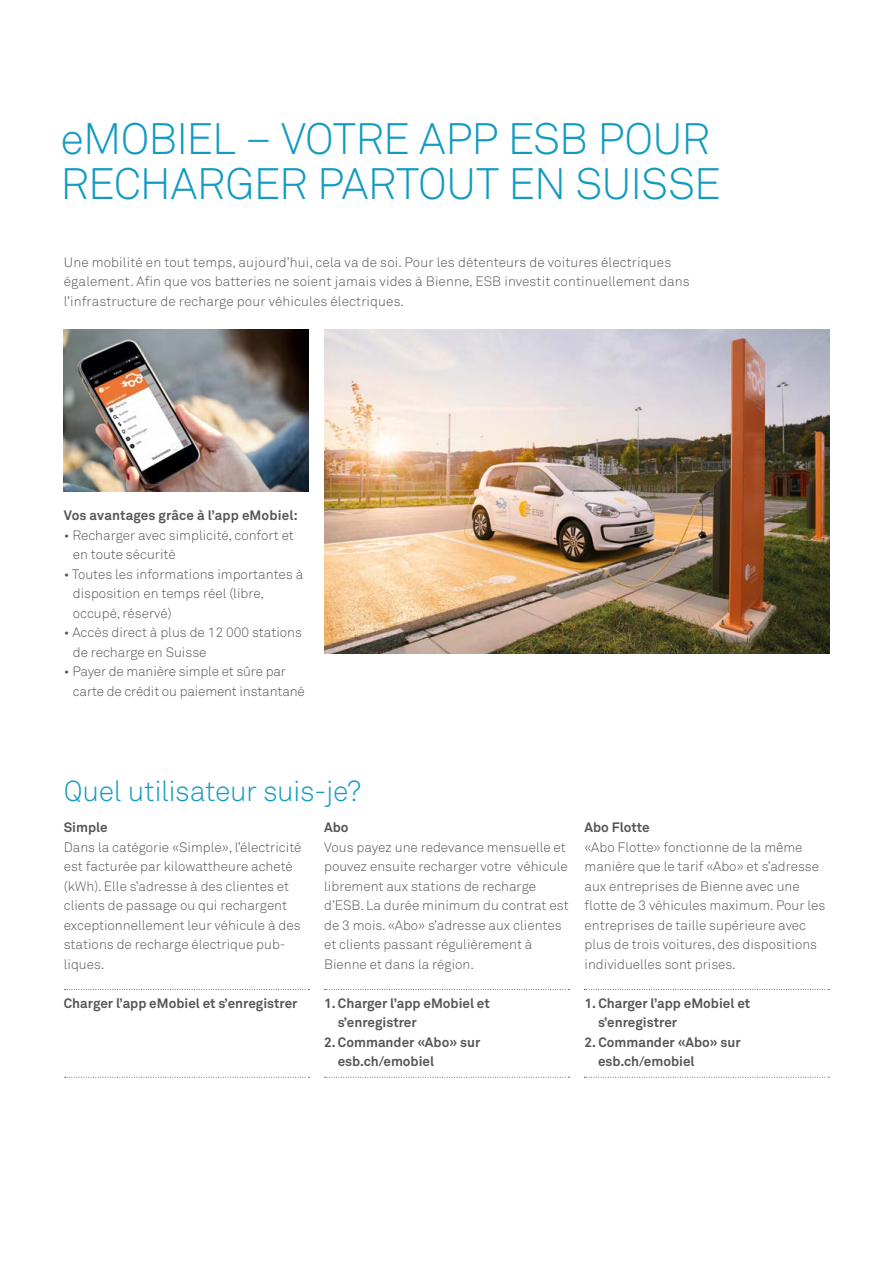
<style>
.page{position:relative;width:893px;height:1263px;background:#fff}
.page>*{position:absolute;margin:0;border:0;box-sizing:border-box;transform-origin:0 0}
._05_Headline_Blau{font:300 43.5px/45px "Akkurat Pro";letter-spacing:-.02em;color:#129bc1}
._05_Headline_Blau-2{font:300 28.5px "Akkurat Pro";letter-spacing:-.02em;color:#129bc1}
._04_Lauftext{font:300 13.5px/19.5px "Akkurat Pro";color:#565655}
._04_Lauftext-2{font:700 13.5px/19.5px "Akkurat Pro";color:#565655}
</style>
<div class="page">
<img style="left:324px;top:329px;width:505px;height:324px">
<img style="left:64px;top:329px;width:245px;height:162px">
<svg style="left:65px;top:989px;width:244px;height:1px"></svg>
<svg style="left:65px;top:1077px;width:244px;height:1px"></svg>
<svg style="left:325px;top:989px;width:244px;height:1px"></svg>
<svg style="left:325px;top:1077px;width:244px;height:1px"></svg>
<svg style="left:584px;top:989px;width:245px;height:1px"></svg>
<svg style="left:584px;top:1077px;width:245px;height:1px"></svg>
<p class="_05_Headline_Blau" style="left:61px;top:117px;width:662px">eMOBIEL – VOTRE APP ESB POUR<br>RECHARGER PARTOUT EN SUISSE</p>
<p class="_04_Lauftext" style="left:64px;top:252px;width:627px">Une mobilité en tout temps, aujourd’hui, cela va de soi. Pour les détenteurs de voitures électriques également. Afin que vos batteries ne soient jamais vides à Bienne, ESB investit continuellement dans l’infrastructure de recharge pour véhicules électriques.</p>
<p class="_04_Lauftext-2" style="left:64px;top:505px;width:236px">Vos avantages grâce à l’app eMobiel:</p>
<p class="_04_Lauftext" style="left:73px;top:525px;width:223px;text-indent:-9px">• Recharger avec simplicité, confort et en toute sécurité</p>
<p class="_04_Lauftext" style="left:73px;top:564px;width:232px;text-indent:-9px">• Toutes les informations importantes à disposition en temps réel (libre, occupé, réservé)</p>
<p class="_04_Lauftext" style="left:73px;top:623px;width:231px;text-indent:-9px">• Accès direct à plus de 12 000 stations de recharge en Suisse</p>
<p class="_04_Lauftext" style="left:73px;top:662px;width:233px;text-indent:-9px">• Payer de manière simple et sûre par carte de crédit ou paiement instantané</p>
<p class="_05_Headline_Blau-2" style="left:64px;top:774px;width:299px">Quel utilisateur suis-je?</p>
<p class="_04_Lauftext-2" style="left:64px;top:817px;width:45px">Simple</p>
<p class="_04_Lauftext" style="left:64px;top:837px;width:239px">Dans la catégorie «Simple», l’électricité est facturée par kilowattheure acheté (kWh). Elle s’adresse à des clientes et clients de passage ou qui rechargent exceptionnellement leur véhicule à des stations de recharge électrique pub&shy;liques.</p>
<p class="_04_Lauftext-2" style="left:64px;top:993px;width:235px">Charger l’app eMobiel et s’enregistrer</p>
<p class="_04_Lauftext-2" style="left:324px;top:817px;width:26px">Abo</p>
<p class="_04_Lauftext" style="left:324px;top:837px;width:246px">Vous payez une redevance mensuelle et pouvez ensuite recharger votre véhicule librement aux stations de recharge d’ESB. La durée minimum du contrat est de 3 mois. «Abo» s’adresse aux clientes et clients passant régulièrement à Bienne et dans la région.</p>
<p class="_04_Lauftext-2" style="left:338px;top:993px;width:154px;text-indent:-14px">1. Charger l’app eMobiel et s’enregistrer</p>
<p class="_04_Lauftext-2" style="left:324px;top:1032px;width:158px">2. Commander «Abo» sur</p>
<p class="_04_Lauftext-2" style="left:338px;top:1051px;width:98px">esb.ch/emobiel</p>
<p class="_04_Lauftext-2" style="left:585px;top:817px;width:67px">Abo Flotte</p>
<p class="_04_Lauftext" style="left:585px;top:837px;width:242px">«Abo Flotte» fonctionne de la même manière que le tarif «Abo» et s’adresse aux entreprises de Bienne avec une flotte de 3 véhicules maximum. Pour les entreprises de taille supérieure avec plus de trois voitures, des dispositions individuelles sont prises.</p>
<p class="_04_Lauftext-2" style="left:598px;top:993px;width:154px;text-indent:-14px">1. Charger l’app eMobiel et s’enregistrer</p>
<p class="_04_Lauftext-2" style="left:585px;top:1032px;width:158px">2. Commander «Abo» sur</p>
<p class="_04_Lauftext-2" style="left:598px;top:1051px;width:98px">esb.ch/emobiel</p>
</div>
